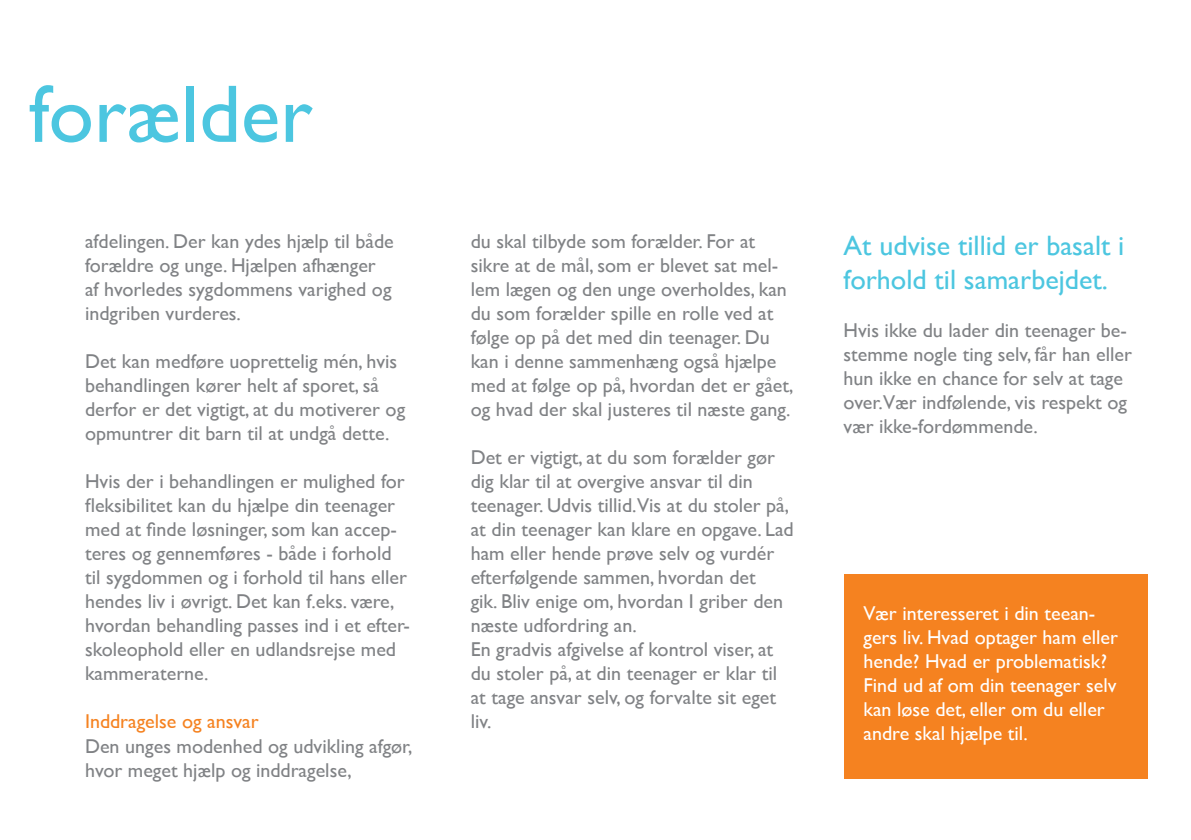
<style>
.page{position:relative;width:1191px;height:840px;background:#fff}
.page>*{position:absolute;margin:0;border:0;box-sizing:border-box;transform-origin:0 0}
.t1{font:82px "Gill Sans";color:#4cc6e0}
.t2{font:28px/33.6px "Gill Sans";color:#4cc6e0}
.t3{font:20px/24px "Gill Sans";color:#808285}
.t4{font:20px/24px "Gill Sans";color:#fff}
.t5{font:20px "Gill Sans";color:#f58220}
</style>
<div class="page">
<div style="left:843px;top:574px;width:304px;height:204px;background:#f58220"></div>
<h1 class="t1" style="left:29px;top:66px;width:285px">forælder</h1>
<p class="t3" style="left:85px;top:229px;width:310px">afdelingen. Der kan ydes hjælp til både forældre og unge. Hjælpen afhænger af hvorledes sygdommens varighed og indgriben vurderes.</p>
<p class="t3" style="left:85px;top:349px;width:322px">Det kan medføre uoprettelig mén, hvis behandlingen kører helt af sporet, så derfor er det vigtigt, at du motiverer og opmuntrer dit barn til at undgå dette.</p>
<p class="t3" style="left:85px;top:469px;width:326px">Hvis der i behandlingen er mulighed for fleksibilitet kan du hjælpe din teenager med at finde løsninger, som kan accep&shy;teres og gennemføres - både i forhold til sygdommen og i forhold til hans eller hendes liv i øvrigt. Det kan f.eks. være, hvordan behandling passes ind i et efter&shy;skoleophold eller en udlandsrejse med kammeraterne.</p>
<p class="t5" style="left:85px;top:709px;width:175px">Inddragelse og ansvar</p>
<p class="t3" style="left:85px;top:733px;width:329px">Den unges modenhed og udvikling afgør, hvor meget hjælp og inddragelse,</p>
<p class="t3" style="left:471px;top:229px;width:324px">du skal tilbyde som forælder. For at sikre at de mål, som er blevet sat mel&shy;lem lægen og den unge overholdes, kan du som forælder spille en rolle ved at følge op på det med din teenager. Du kan i denne sammenhæng også hjælpe med at følge op på, hvordan det er gået, og hvad der skal justeres til næste gang.</p>
<p class="t3" style="left:471px;top:445px;width:325px">Det er vigtigt, at du som forælder gør dig klar til at overgive ansvar til din teenager. Udvis tillid.Vis at du stoler på, at din teenager kan klare en opgave. Lad ham eller hende prøve selv og vurdér efterfølgende sammen, hvordan det<br>gik. Bliv enige om, hvordan I griber den næste udfordring an.</p>
<p class="t3" style="left:471px;top:637px;width:308px">En gradvis afgivelse af kontrol viser, at du stoler på, at din teenager er klar til at tage ansvar selv, og forvalte sit eget liv.</p>
<p class="t2" style="left:843px;top:228px;width:282px">At udvise tillid er basalt i forhold til samarbejdet.</p>
<p class="t3" style="left:843px;top:317px;width:290px">Hvis ikke du lader din teenager be&shy;stemme nogle ting selv, får han eller hun ikke en chance for selv at tage over.Vær indfølende, vis respekt og vær ikke-fordømmende.</p>
<p class="t4" style="left:863px;top:600px;width:256px">Vær interesseret i din teean&shy;gers liv. Hvad optager ham eller hende? Hvad er problematisk?<br>Find ud af om din teenager selv kan løse det, eller om du eller andre skal hjælpe til.</p>
</div>
